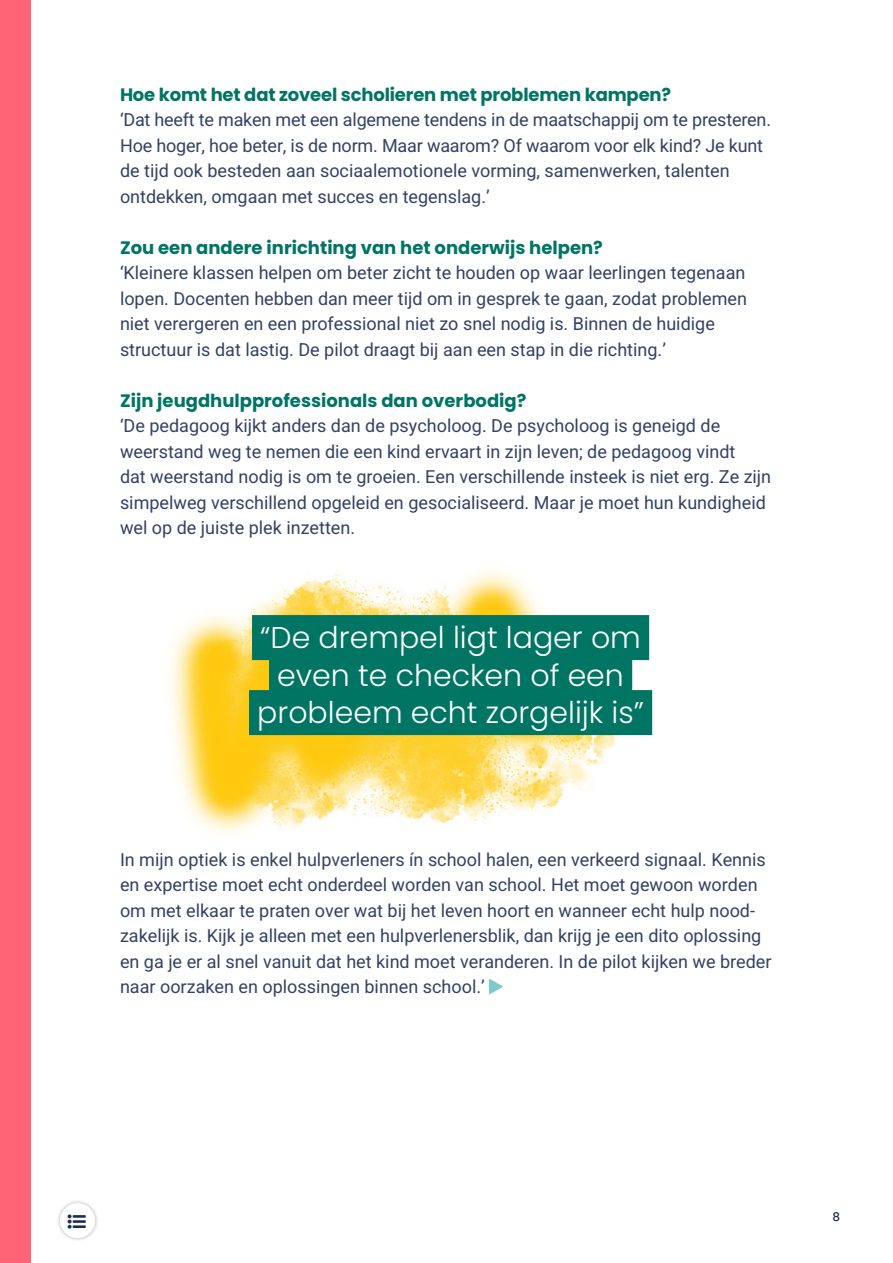
<style>
.page{position:relative;width:893px;height:1263px;background:#fff}
.page>*{position:absolute;margin:0;border:0;box-sizing:border-box;transform-origin:0 0}
.t1{font:300 30px/37.5px "Poppins";color:#fff;text-align:center}
.t2{font:18px/25.5px "Heebo";color:#344264}
.t3{font:700 18px "Poppins";color:#007564}
.t4{font:500 12px "Poppins";color:#1d2d53}
</style>
<div class="page">
<div style="left:0;top:0;width:30px;height:1263px;background:#ff6476"></div>
<div style="left:56px;top:1199px;width:43px;height:43px;background:#000;opacity:.3"></div>
<div style="left:60px;top:1203px;width:35px;height:35px;background:#fff;border-radius:50%"></div>
<img style="left:170px;top:571px;width:483px;height:262px">
<div style="left:252px;top:615px;width:397px;height:45px;background:#007564"></div>
<div style="left:269px;top:653px;width:363px;height:45px;background:#007564"></div>
<div style="left:249px;top:690px;width:403px;height:45px;background:#007564"></div>
<p class="t3" style="left:120px;top:84px;width:553px">Hoe komt het dat zoveel scholieren met problemen kampen?</p>
<p class="t2" style="left:120px;top:107px;width:653px">‘Dat heeft te maken met een algemene tendens in de maatschappij om te presteren.<br>Hoe hoger, hoe beter, is de norm. Maar waarom? Of waarom voor elk kind? Je kunt de tijd ook besteden aan sociaalemotionele vorming, samenwerken, talenten ontdekken, omgaan met succes en tegenslag.’</p>
<p class="t3" style="left:120px;top:237px;width:484px">Zou een andere inrichting van het onderwijs helpen?</p>
<p class="t2" style="left:120px;top:260px;width:629px">‘Kleinere klassen helpen om beter zicht te houden op waar leerlingen tegenaan lopen. Docenten hebben dan meer tijd om in gesprek te gaan, zodat problemen niet verergeren en een professional niet zo snel nodig is. Binnen de huidige structuur is dat lastig. De pilot draagt bij aan een stap in die richting.’</p>
<p class="t3" style="left:120px;top:390px;width:408px">Zijn jeugdhulpprofessionals dan overbodig?</p>
<p class="t2" style="left:120px;top:413px;width:653px">‘De pedagoog kijkt anders dan de psycholoog. De psycholoog is geneigd de weerstand weg te nemen die een kind ervaart in zijn leven; de pedagoog vindt<br>dat weerstand nodig is om te groeien. Een verschillende insteek is niet erg. Ze zijn simpelweg verschillend opgeleid en gesocialiseerd. Maar je moet hun kundigheid wel op de juiste plek inzetten.</p>
<h1 class="t1" style="left:257px;top:619px;width:388px">“De drempel ligt lager om even te checken of een probleem echt zorgelijk is”</h1>
<p class="t2" style="left:120px;top:846px;width:653px">In mijn optiek is enkel hulpverleners ín school halen, een verkeerd signaal. Kennis en expertise moet echt onderdeel worden van school. Het moet gewoon worden om met elkaar te praten over wat bij het leven hoort en wanneer echt hulp nood&shy;zakelijk is. Kijk je alleen met een hulpverlenersblik, dan krijg je een dito oplossing en ga je er al snel vanuit dat het kind moet veranderen. In de pilot kijken we breder naar oorzaken en oplossingen binnen school.’</p>
<p class="t4" style="left:832px;top:1209px;width:9px">8</p>
</div>
